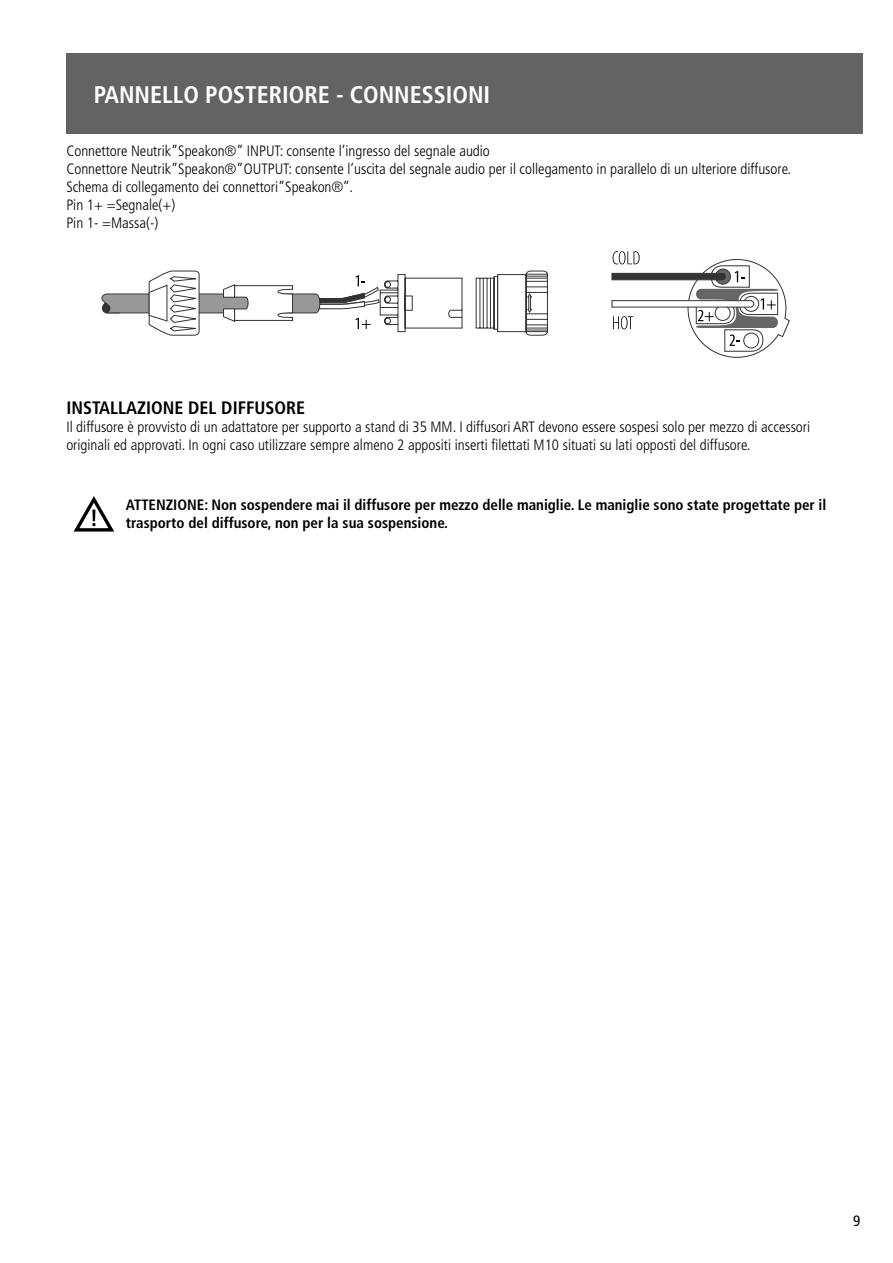
<style>
.page{position:relative;width:893px;height:1263px;background:#fff}
.page>*{position:absolute;margin:0;border:0;box-sizing:border-box;transform-origin:0 0}
.t1{font:700 condensed 24px "Frutiger LT Std";color:#fff}
.t2{font:700 condensed 18px "Frutiger LT Std";color:#000}
.t3{font:300 condensed 15px/18px "Frutiger LT Std";color:#000}
.t4{font:700 condensed 15px/18px "Frutiger LT Std";color:#000}
.t5{font:condensed 15px "Frutiger LT Std";color:#000}
</style>
<div class="page">
<div style="left:66px;top:53px;width:797px;height:81px;background:#646363"></div>
<svg style="left:611px;top:251px;width:179px;height:107px"></svg>
<svg style="left:101px;top:270px;width:447px;height:66px"></svg>
<svg style="left:73px;top:496px;width:42px;height:36px"></svg>
<h1 class="t1" style="left:94px;top:80px;width:398px">PANNELLO POSTERIORE - CONNESSIONI</h1>
<p class="t3" style="left:66px;top:142px;width:726px">Connettore Neutrik”Speakon®” INPUT: consente l’ingresso del segnale audio<br>Connettore Neutrik”Speakon®”OUTPUT: consente l’uscita del segnale audio per il collegamento in parallelo di un ulteriore diffusore.<br>Schema di collegamento dei connettori”Speakon®’’.<br>Pin 1+ =Segnale(+)<br>Pin 1- =Massa(-)</p>
<p class="t2" style="left:66px;top:397px;width:240px">INSTALLAZIONE DEL DIFFUSORE</p>
<p class="t3" style="left:66px;top:418px;width:745px">Il diffusore è provvisto di un adattatore per supporto a stand di 35 MM. I diffusori ART devono essere sospesi solo per mezzo di accessori originali ed approvati. In ogni caso utilizzare sempre almeno 2 appositi inserti filettati M10 situati su lati opposti del diffusore.</p>
<p class="t4" style="left:126px;top:496px;width:702px">ATTENZIONE: Non sospendere mai il diffusore per mezzo delle maniglie. Le maniglie sono state progettate per il trasporto del diffusore, non per la sua sospensione.</p>
<p class="t5" style="left:853px;top:1211px;width:9px">9</p>
</div>
